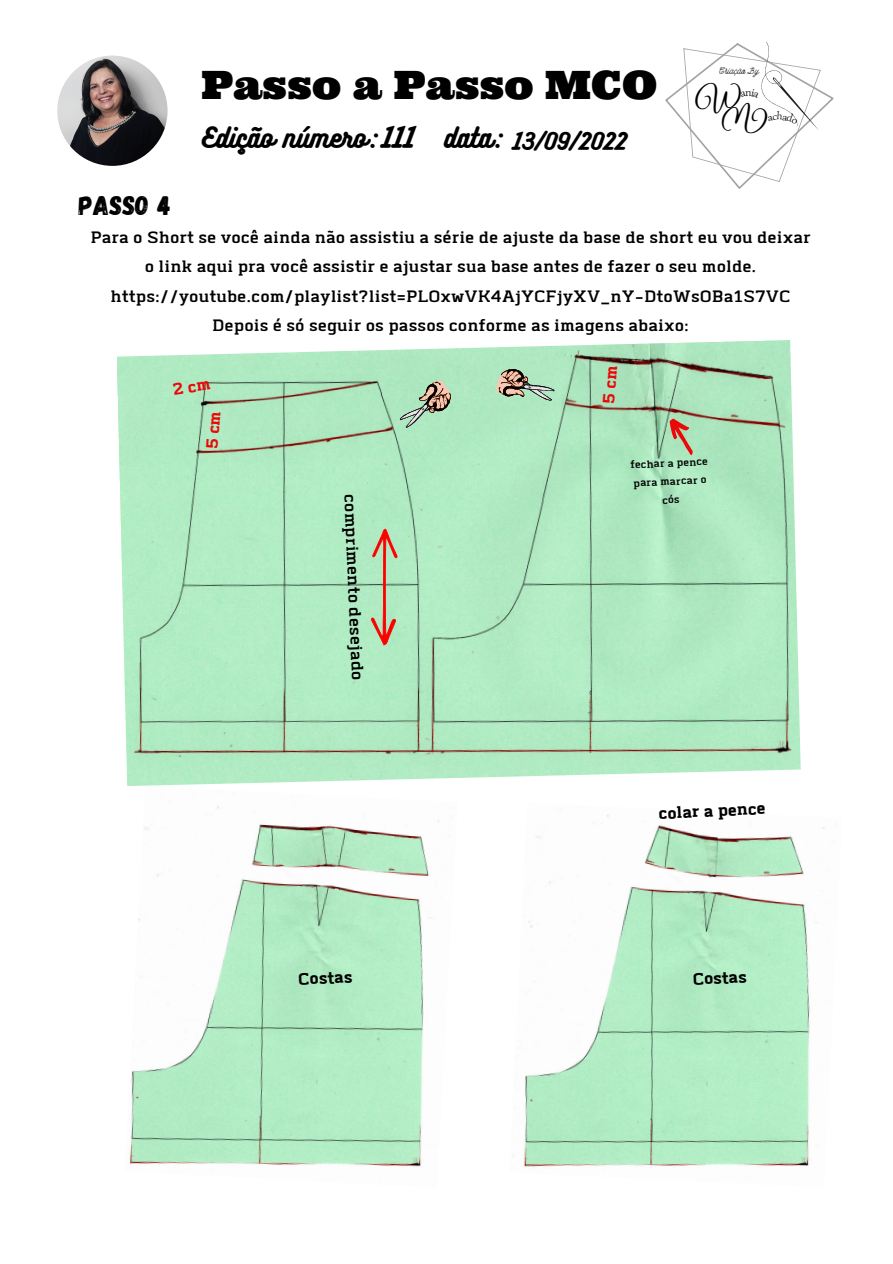
<style>
.page{position:relative;width:893px;height:1264px;background:#fff}
.page>*{position:absolute;margin:0;border:0;box-sizing:border-box;transform-origin:0 0}
.t1{font:39px "Ultra";color:#000}
.t2{font:27px "Gagalin";color:#000}
.t3{font:25.05px "Bukhari Script";color:#000}
.t4{font:700 21.3px "Abula";color:#000}
.t5{font:21px/29.2px "Abula";color:#000;text-align:center}
.t6{font:13.35px/18.5px "Abula";color:#000;text-align:center}
.t7{font:9.45px "Badhorse Script";color:#000}
.s1{font-size:25.35px}
.s2{font-size:21px}
</style>
<div class="page">
<img style="left:57px;top:56px;width:110px;height:110px;border-radius:50%">
<img style="left:117px;top:340px;width:683px;height:446px">
<svg style="left:494px;top:365px;width:63px;height:44px"></svg>
<svg style="left:371px;top:528px;width:27px;height:117px"></svg>
<svg style="left:665px;top:413px;width:36px;height:46px"></svg>
<img style="left:130px;top:806px;width:309px;height:361px">
<img style="left:513px;top:815px;width:312px;height:352px">
<svg style="left:394px;top:377px;width:63px;height:58px"></svg>
<svg style="left:665px;top:42px;width:168px;height:147px"></svg>
<svg style="left:206px;top:411px;width:15px;height:37px"></svg>
<svg style="left:173px;top:381px;width:37px;height:13px"></svg>
<svg style="left:602px;top:366px;width:15px;height:37px"></svg>
<p class="t2" style="left:79px;top:188px;width:93px">PASSO 4</p>
<h1 class="t1" style="left:201px;top:60px;width:457px">Passo a Passo MCO</h1>
<p class="t3" style="left:202px;top:121px;width:426px">Edição número: <span class="s1">111</span> data: <span class="s2">13/09/2022</span></p>
<p class="t7" style="left:717px;top:64px;width:42px">Criação By</p>
<p class="t5" style="left:90px;top:223px;width:721px">Para o Short se você ainda não assistiu a série de ajuste da base de short eu vou deixar o link aqui pra você assistir e ajustar sua base antes de fazer o seu molde. https://youtube.com/playlist?list=PL0xwVK4AjYCFjyXV_nY-DtoWs0Ba1S7VC Depois é só seguir os passos conforme as imagens abaixo:</p>
<p class="t5" style="left:365px;top:493px;width:188px;rotate:88deg">comprimento desejado</p>
<p class="t6" style="left:629px;top:456px;width:79px;rotate:-3deg">fechar a pence para marcar o cós</p>
<p class="t4" style="left:657px;top:798px;width:109px;rotate:-3deg">colar a pence</p>
<p class="t4" style="left:297px;top:964px;width:56px;rotate:-3deg">Costas</p>
<p class="t4" style="left:692px;top:964px;width:56px;rotate:-3deg">Costas</p>
</div>
